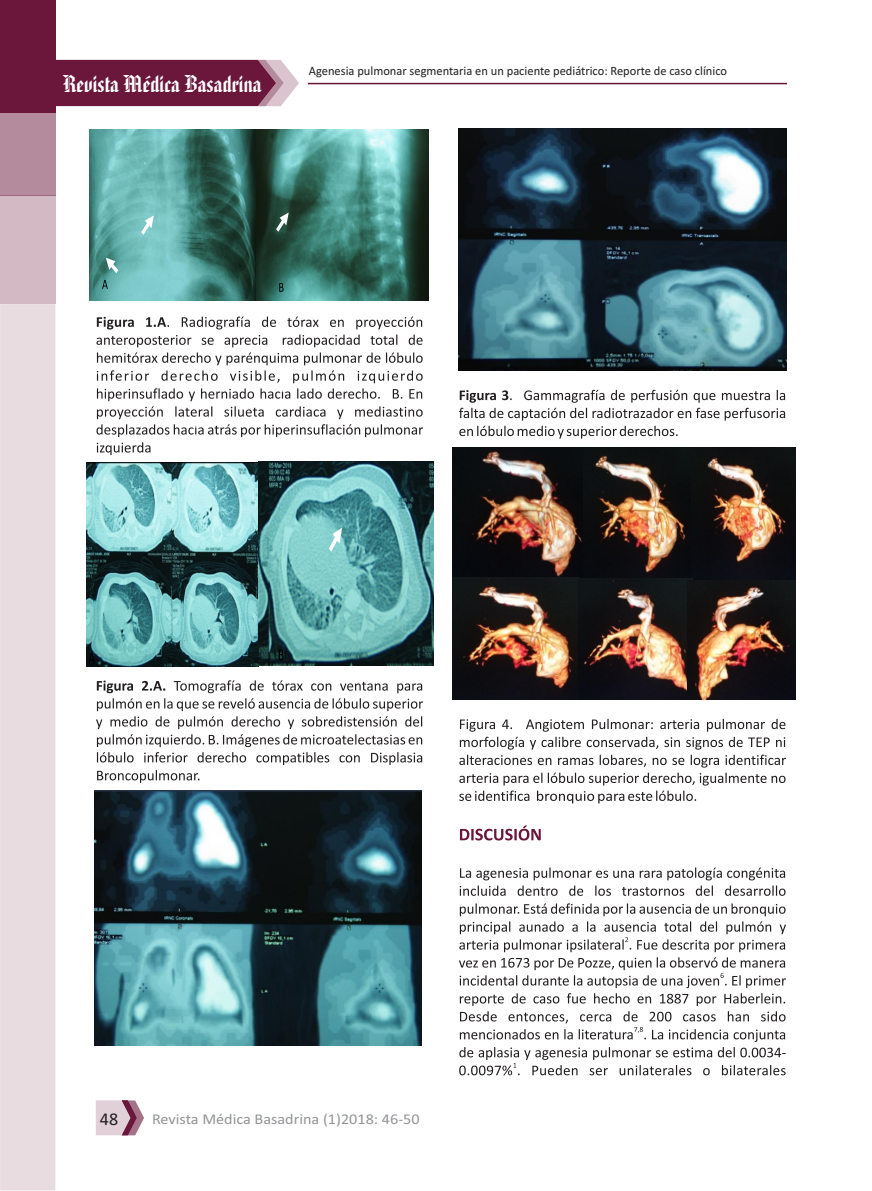
<style>
.page{position:relative;width:872px;height:1191px;background:#fff}
.page>*{position:absolute;margin:0;border:0;box-sizing:border-box;transform-origin:0 0}
.t1{font:24px "American Text BT";color:#fff;scale:1.13 1}
.t2{font:18px "Calibri";color:#231f20}
.t3{font:15px "Calibri";color:#939598;scale:1.08 1}
.t4{font:12.75px "Calibri";color:#231f20}
</style>
<div class="page">
<svg style="left:459px;top:390px;width:326px;height:46px"></svg>
<svg style="left:460px;top:426px;width:217px;height:293px"></svg>
<svg style="left:459px;top:719px;width:327px;height:356px"></svg>
<svg style="left:96px;top:1100px;width:48px;height:35px;background:#cbaebb"></svg>
<div style="left:0;top:0;width:55px;height:113px;background:#6a173b"></div>
<div style="left:0;top:113px;width:55px;height:83px;background:#b48b9d"></div>
<div style="left:0;top:196px;width:55px;height:108px;background:#d2b9c4"></div>
<div style="left:0;top:304px;width:55px;height:886px;background:#e8dce1"></div>
<hr style="left:308px;top:83px;width:479px;height:1px;background:#6a173b">
<svg style="left:55px;top:60px;width:244px;height:46px;background:#782d4e"></svg>
<img style="left:89px;top:130px;width:339px;height:170px">
<svg style="left:276px;top:212px;width:13px;height:20px"></svg>
<svg style="left:141px;top:215px;width:13px;height:20px"></svg>
<svg style="left:106px;top:258px;width:12px;height:15px"></svg>
<svg style="left:102px;top:280px;width:6px;height:9px"></svg>
<svg style="left:279px;top:283px;width:4px;height:9px"></svg>
<img style="left:86px;top:461px;width:348px;height:205px">
<svg style="left:89px;top:316px;width:334px;height:467px"></svg>
<img style="left:94px;top:790px;width:328px;height:255px">
<img style="left:458px;top:128px;width:328px;height:242px">
<img style="left:453px;top:447px;width:130px;height:130px">
<img style="left:583px;top:447px;width:108px;height:130px">
<img style="left:691px;top:447px;width:104px;height:134px">
<img style="left:453px;top:577px;width:239px;height:122px">
<img style="left:688px;top:581px;width:107px;height:118px">
<h1 class="t1" style="left:63px;top:73px;width:177px">Revista Médica Basadrina</h1>
<p class="t4" style="left:309px;top:66px;width:420px">Agenesia pulmonar segmentaria en un paciente pediátrico: Reporte de caso clínico</p>
<h2 class="t2" style="left:100px;top:1111px;width:20px">48</h2>
<p class="t3" style="left:152px;top:1112px;width:249px">Revista Médica Basadrina (1)2018: 46-50</p>
</div>
